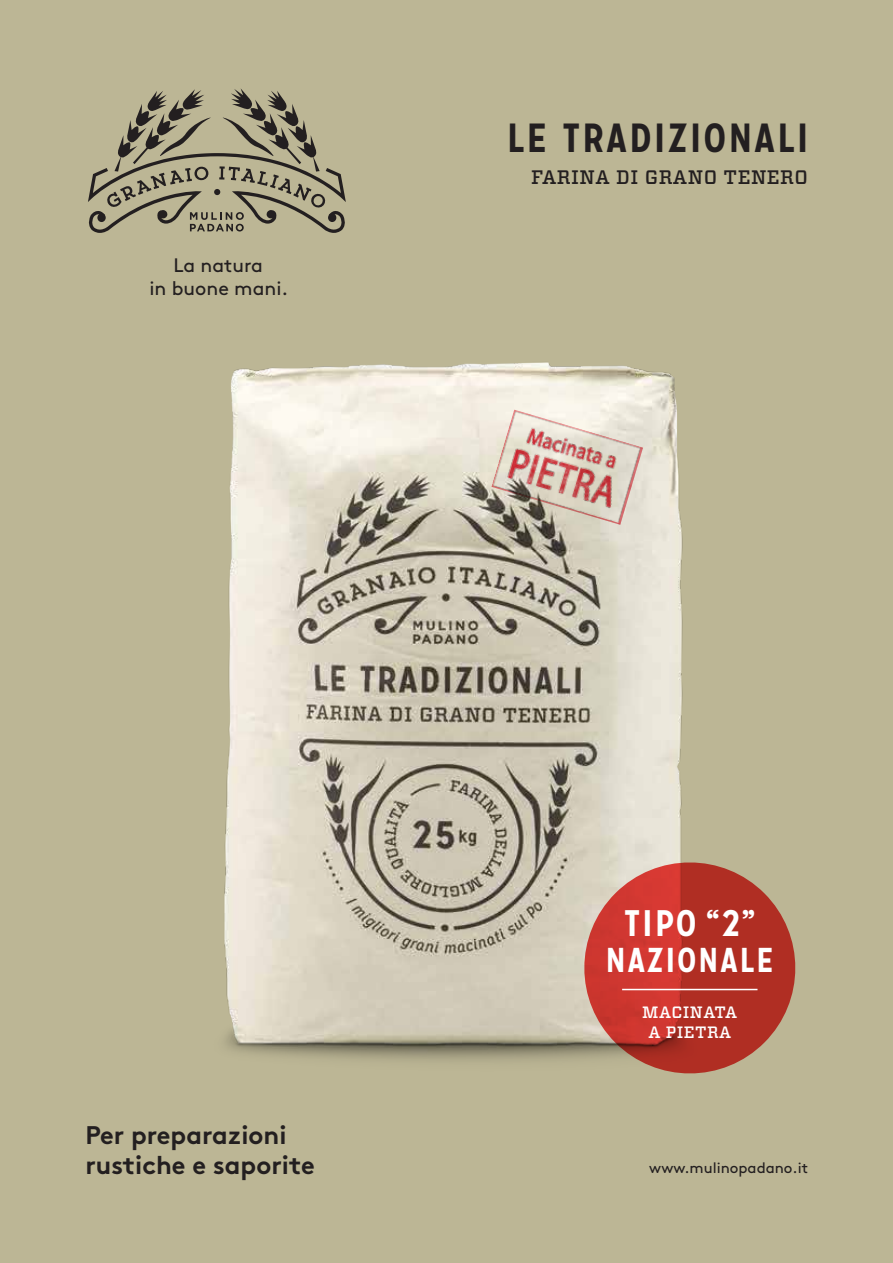
<style>
.page{position:relative;width:893px;height:1263px;background:#bcb695}
.page>*{position:absolute;margin:0;border:0;box-sizing:border-box;transform-origin:0 0}
.t1{font:700 40.65px "Mission Gothic";letter-spacing:.05em;color:#231f20}
.t2{font:700 36.9px "Mission Gothic";color:#fff}
.t3{font:700 34.5px "Mission Gothic";letter-spacing:.05em;color:#fff}
.t4{font:700 25.5px/30.6px "Brown";color:#231f20}
.t5{font:19.5px/23.4px "Brown";color:#231f20;text-align:center}
.t6{font:500 19.5px "Vitesse";letter-spacing:.025em;color:#231f20}
.t7{font:500 16.35px/19.6px "Vitesse";letter-spacing:.025em;color:#fff;text-align:center}
.t8{font:15px "Brown";color:#231f20}
</style>
<div class="page">
<img style="left:224px;top:362px;width:474px;height:712px">
<img style="left:492px;top:410px;width:151px;height:115px">
<svg style="left:88px;top:88px;width:258px;height:145px"></svg>
<svg style="left:584px;top:862px;width:211px;height:211px;background:#bd5043"></svg>
<hr style="left:622px;top:989px;width:135px;height:1px;background:#fff">
<p class="t5" style="left:149px;top:251px;width:140px">La natura<br>in buone mani.</p>
<h1 class="t1" style="left:507px;top:112px;width:303px">LE TRADIZIONALI</h1>
<p class="t6" style="left:531px;top:164px;width:278px">FARINA DI GRANO TENERO</p>
<p class="t4" style="left:85px;top:1117px;width:231px">Per preparazioni rustiche e saporite</p>
<h2 class="t2" style="left:624px;top:900px;width:133px">TIPO “2”</h2>
<h3 class="t3" style="left:605px;top:938px;width:170px">NAZIONALE</h3>
<p class="t7" style="left:642px;top:1003px;width:97px">MACINATA<br>A PIETRA</p>
<p class="t8" style="left:649px;top:1156px;width:160px">www.mulinopadano.it</p>
</div>
